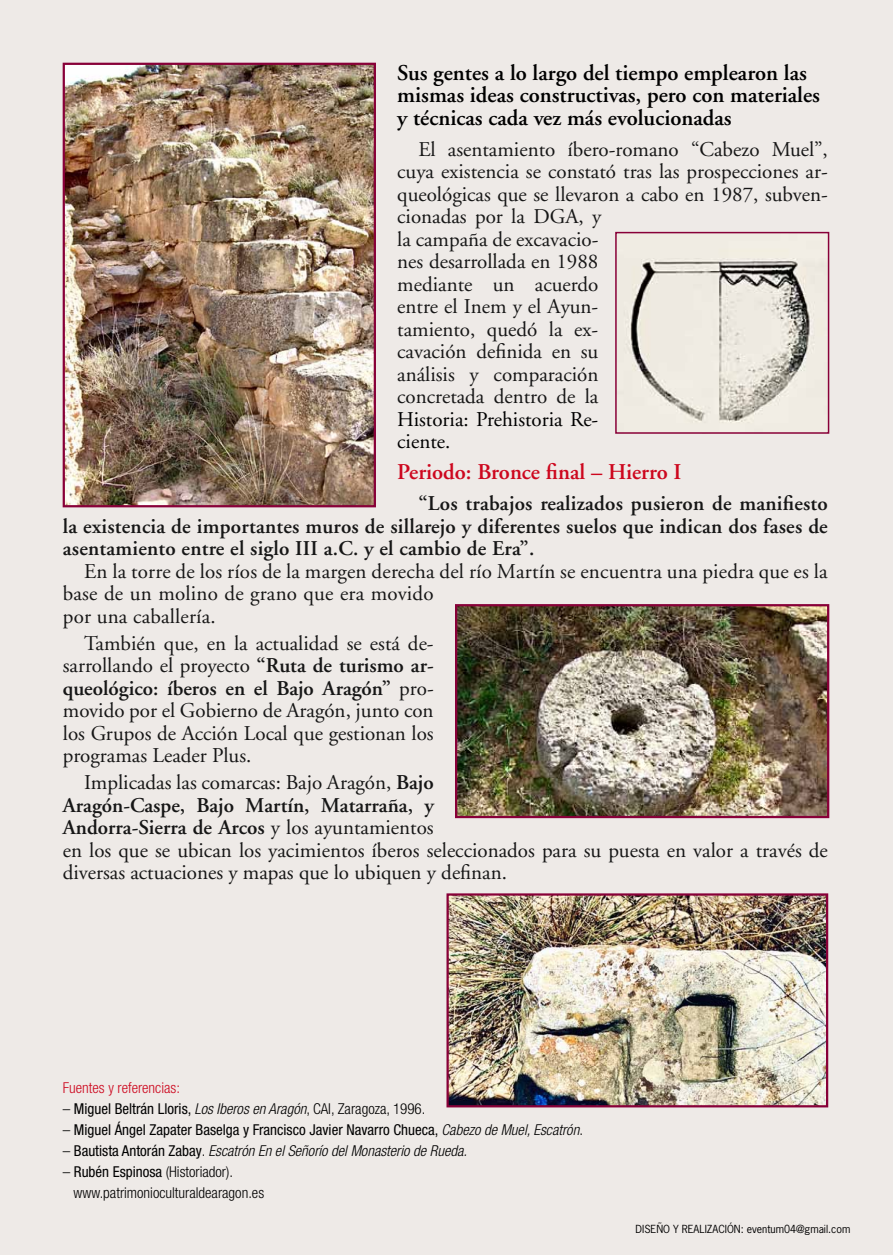
<style>
.page{position:relative;width:893px;height:1255px;background:#fff}
.page>*{position:absolute;margin:0;border:0;box-sizing:border-box;transform-origin:0 0}
.t1{font:600 22.5px/22.5px "Adobe Garamond";color:#000}
.t2{font:600 22.5px "Adobe Garamond";color:#cd071e}
.t3{font:21px/22.5px "Adobe Garamond";color:#161616}
.t4{font:600 21px/22.5px "Adobe Garamond";letter-spacing:.01em;color:#161616;text-align:justify}
.t5{font:21px/22.5px "Adobe Garamond";color:#000}
.t6{font:300 condensed 15px/21px "Helvetica Neue";color:#000}
.t7{font:condensed 15px "Helvetica Neue";color:#000}
.t8{font:italic 300 condensed 15px "Helvetica Neue";color:#000}
.t9{font:300 condensed 15px "Helvetica Neue";color:#cd071e}
.t10{font:10.5px "News Gothic";color:#000}
.s1{font-weight:600}
.s2{font-weight:400}
.s3{font-style:italic}
.s4{font-weight:300}
.s5{font-weight:300;font-style:italic}
.s6{font-style:normal}
.s7{font-weight:400;font-style:normal}
</style>
<div class="page">
<div style="left:0;top:0;width:893px;height:1254px;background:#eeeae7"></div>
<img style="left:624px;top:258px;width:200px;height:165px">
<div style="left:615px;top:232px;width:214px;height:202px;border:2px solid #880038"></div>
<img style="left:449px;top:896px;width:376px;height:208px">
<div style="left:446px;top:893px;width:382px;height:214px;border:2px solid #880038"></div>
<img style="left:458px;top:607px;width:368px;height:208px">
<div style="left:455px;top:604px;width:374px;height:214px;border:2px solid #880038"></div>
<img style="left:66px;top:66px;width:307px;height:438px">
<div style="left:63px;top:63px;width:313px;height:444px;border:2px solid #880038"></div>
<p class="t1" style="left:397px;top:62px;width:424px">Sus gentes a lo largo del tiempo emplearon las mismas ideas constructivas, pero con materiales y técnicas cada vez más evolucionadas</p>
<p class="t3" style="left:397px;top:138px;width:432px;text-indent:21px">El asentamiento íbero-romano “Cabezo Muel”, cuya existencia se constató tras las prospecciones ar&shy;queológicas que se llevaron a cabo en 1987, subven&shy;cionadas por la DGA, y<br>la campaña de excavacio-<br>nes desarrollada en 1988<br>mediante un acuerdo<br>entre el Inem y el Ayun-<br>tamiento, quedó la ex-<br>cavación definida en su<br>análisis y comparación<br>concretada dentro de la</p>
<p class="t5" style="left:397px;top:408px;width:203px">Historia: Prehistoria Re&shy;ciente.</p>
<p class="t2" style="left:397px;top:460px;width:286px">Periodo: Bronce final – Hierro I</p>
<p class="t4" style="left:63px;top:493px;width:767px;text-indent:356px">“Los trabajos realizados pusieron de manifiesto la existencia de importantes muros de sillarejo y diferentes suelos que indican dos fases de asentamiento entre el siglo III a.C. y el cambio de Era”.</p>
<p class="t3" style="left:63px;top:560px;width:766px;text-indent:21px">En la torre de los ríos de la margen derecha del río Martín se encuentra una piedra que es la base de un molino de grano que era movido<br>por una caballería.</p>
<p class="t3" style="left:63px;top:632px;width:372px;text-align:justify;text-indent:21px">También que, en la actualidad se está de&shy;sarrollando el proyecto <span class="s1">“Ruta de turismo ar&shy;queológico: íberos en el Bajo Aragón”</span> pro&shy;movido por el Gobierno de Aragón, junto con los Grupos de Acción Local que gestionan los programas Leader Plus.</p>
<p class="t3" style="left:63px;top:771px;width:767px;text-indent:21px">Implicadas las comarcas: Bajo Aragón, <span class="s1">Bajo<br>Aragón-Caspe, Bajo Martín, Matarraña, y<br>Andorra-Sierra de Arcos</span> y los ayuntamientos<br>en los que se ubican los yacimientos íberos seleccionados para su puesta en valor a través de diversas actuaciones y mapas que lo ubiquen y definan.</p>
<p class="t9" style="left:63px;top:1078px;width:119px">Fuentes y referencias:</p>
<p class="t6" style="left:63px;top:1097px;width:364px">– <span class="s2">Miguel Beltrán Lloris,</span> <span class="s3">Los Iberos en Aragón</span>, CAI, Zaragoza, 1996.</p>
<p class="t7" style="left:63px;top:1120px;width:522px"><span class="s4">–</span> Miguel Ángel Zapater Baselga y Francisco Javier Navarro Chueca, <span class="s5">Cabezo de Muel, Escatrón</span><span class="s4">.</span></p>
<p class="t8" style="left:63px;top:1141px;width:406px"><span class="s6">–</span> <span class="s7">Bautista Antorán Zabay</span><span class="s6">.</span> Escatrón En el Señorío del Monasterio de Rueda.</p>
<p class="t6" style="left:74px;top:1160px;width:192px;text-indent:-11px">– <span class="s2">Rubén Espinosa</span> (Historiador). www.patrimonioculturaldearagon.es</p>
<p class="t10" style="left:636px;top:1222px;width:216px">DISEÑO Y REALIZACIÓN: eventum04@gmail.com</p>
</div>
